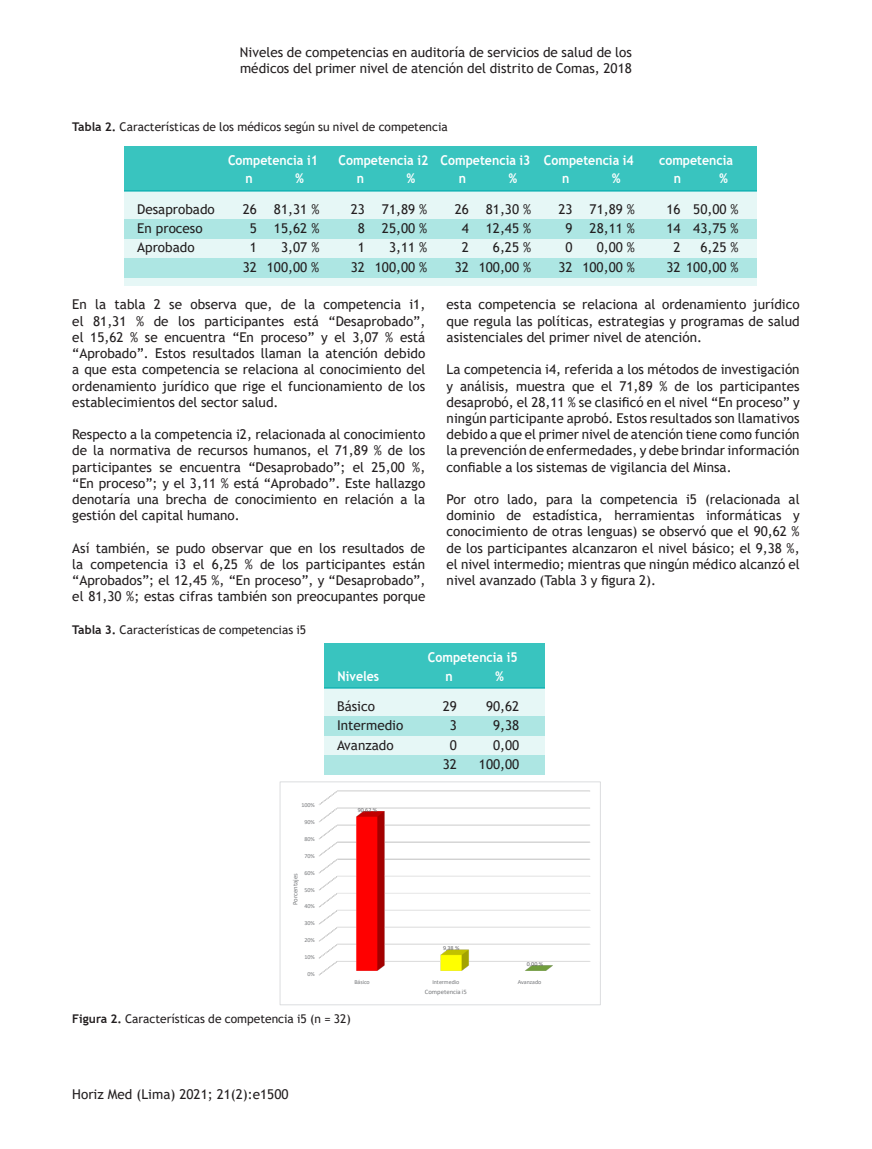
<style>
.page{position:relative;width:872px;height:1149px;background:#fff}
.page>*{position:absolute;margin:0;border:0;box-sizing:border-box;transform-origin:0 0}
.TEXTO_PRINCIPAL_HORI{font:13.5px/19.2px "Trebuchet MS";color:#231f20;text-align:justify}
.ENCABEZADO_AUTOR{font:13.5px/16.2px "Trebuchet MS";color:#231f20}
.t1{font:700 13.5px/18.8px "Trebuchet MS";color:#fff;scale:.91 1}
.LEYENDAS_cuadros{font:12px "Trebuchet MS";color:#231f20}
.t2{font:6.75px "Calibri";color:#76787b}
.t3{font:6px "Calibri";letter-spacing:-.005em;color:#76787b}
.t4{font:6px "Calibri";letter-spacing:-.005em;color:#636366}
.s1{font-weight:700}
</style>
<div class="page">
<div style="left:325px;top:643px;width:220px;height:131px;background:#e6f7f6"></div>
<div style="left:325px;top:716px;width:220px;height:19px;background:#ade6e3"></div>
<div style="left:325px;top:755px;width:220px;height:19px;background:#ade6e3"></div>
<div style="left:325px;top:643px;width:220px;height:44px;background:#39c4bf"></div>
<hr style="left:325px;top:687px;width:220px;height:1px;background:#00aaad">
<img style="left:319px;top:790px;width:272px;height:185px">
<div style="left:280px;top:781px;width:320px;height:223px;border:1px solid #dcdddf"></div>
<div style="left:125px;top:146px;width:631px;height:140px;background:#e6f7f6"></div>
<div style="left:125px;top:219px;width:631px;height:20px;background:#ade6e3"></div>
<div style="left:125px;top:258px;width:631px;height:19px;background:#ade6e3"></div>
<div style="left:125px;top:146px;width:631px;height:45px;background:#39c4bf"></div>
<hr style="left:125px;top:190px;width:631px;height:2px;background:#00aaad">
<p class="ENCABEZADO_AUTOR" style="left:240px;top:44px;width:393px">Niveles de competencias en auditoría de servicios de salud de los médicos del primer nivel de atención del distrito de Comas, 2018</p>
<p class="LEYENDAS_cuadros" style="left:72px;top:119px;width:377px"><span class="s1">Tabla 2.</span> Características de los médicos según su nivel de competencia</p>
<p class="t1" style="left:246px;top:150px;width:81px;text-indent:-18px">Competencia i1 n</p>
<p class="t1" style="left:357px;top:150px;width:80px;text-indent:-18px">Competencia i2 n</p>
<p class="t1" style="left:459px;top:150px;width:80px;text-indent:-18px">Competencia i3 n</p>
<p class="t1" style="left:296px;top:169px;width:11px">%</p>
<p class="t1" style="left:407px;top:169px;width:11px">%</p>
<p class="t1" style="left:509px;top:169px;width:11px">%</p>
<p class="t1" style="left:562px;top:150px;width:80px;text-indent:-18px">Competencia i4 n</p>
<p class="t1" style="left:612px;top:169px;width:11px">%</p>
<p class="t1" style="left:673px;top:150px;width:67px;text-indent:-15px">competencia n</p>
<p class="t1" style="left:719px;top:169px;width:11px">%</p>
<p class="TEXTO_PRINCIPAL_HORI" style="left:137px;top:199px;width:79px;text-align:left">Desaprobado<br>En proceso<br>Aprobado</p>
<p class="TEXTO_PRINCIPAL_HORI" style="left:243px;top:199px;width:16px;text-align:center">26<br>5<br>1<br>32</p>
<p class="TEXTO_PRINCIPAL_HORI" style="left:267px;top:199px;width:54px;text-align:right">81,31 %<br>15,62 %<br>3,07 %<br>100,00 %</p>
<p class="TEXTO_PRINCIPAL_HORI" style="left:351px;top:199px;width:16px;text-align:center">23<br>8<br>1<br>32</p>
<p class="TEXTO_PRINCIPAL_HORI" style="left:375px;top:199px;width:54px;text-align:right">71,89 %<br>25,00 %<br>3,11 %<br>100,00 %</p>
<p class="TEXTO_PRINCIPAL_HORI" style="left:455px;top:199px;width:16px;text-align:center">26<br>4<br>2<br>32</p>
<p class="TEXTO_PRINCIPAL_HORI" style="left:479px;top:199px;width:54px;text-align:right">81,30 %<br>12,45 %<br>6,25 %<br>100,00 %</p>
<p class="TEXTO_PRINCIPAL_HORI" style="left:558px;top:199px;width:16px;text-align:center">23<br>9<br>0<br>32</p>
<p class="TEXTO_PRINCIPAL_HORI" style="left:582px;top:199px;width:54px;text-align:right">71,89 %<br>28,11 %<br>0,00 %<br>100,00 %</p>
<p class="TEXTO_PRINCIPAL_HORI" style="left:666px;top:199px;width:16px">16</p>
<p class="TEXTO_PRINCIPAL_HORI" style="left:693px;top:199px;width:47px;text-align:center">50,00 %<br>43,75 %<br>6,25 %</p>
<p class="TEXTO_PRINCIPAL_HORI" style="left:666px;top:218px;width:16px">14</p>
<p class="TEXTO_PRINCIPAL_HORI" style="left:673px;top:238px;width:9px">2</p>
<p class="TEXTO_PRINCIPAL_HORI" style="left:666px;top:257px;width:74px">32 100,00 %</p>
<p class="TEXTO_PRINCIPAL_HORI" style="left:72px;top:296px;width:354px;line-height:16.2px">En la tabla 2 se observa que, de la competencia i1, el 81,31 % de los participantes está “Desaprobado”, el 15,62 % se encuentra “En proceso” y el 3,07 % está “Aprobado”. Estos resultados llaman la atención debido a que esta competencia se relaciona al conocimiento del ordenamiento jurídico que rige el funcionamiento de los establecimientos del sector salud.</p>
<p class="TEXTO_PRINCIPAL_HORI" style="left:72px;top:426px;width:354px;line-height:16.2px">Respecto a la competencia i2, relacionada al conocimiento de la normativa de recursos humanos, el 71,89 % de los participantes se encuentra “Desaprobado”; el 25,00 %, “En proceso”; y el 3,11 % está “Aprobado”. Este hallazgo denotaría una brecha de conocimiento en relación a la gestión del capital humano.</p>
<p class="TEXTO_PRINCIPAL_HORI" style="left:72px;top:539px;width:354px;line-height:16.2px">Así también, se pudo observar que en los resultados de la competencia i3 el 6,25 % de los participantes están “Aprobados”; el 12,45 %, “En proceso”, y “Desaprobado”, el 81,30 %; estas cifras también son preocupantes porque</p>
<p class="LEYENDAS_cuadros" style="left:72px;top:621px;width:235px"><span class="s1">Tabla 3.</span> Características de competencias i5</p>
<p class="TEXTO_PRINCIPAL_HORI" style="left:446px;top:296px;width:354px;line-height:16.2px">esta competencia se relaciona al ordenamiento jurídico que regula las políticas, estrategias y programas de salud asistenciales del primer nivel de atención.</p>
<p class="TEXTO_PRINCIPAL_HORI" style="left:446px;top:361px;width:354px;line-height:16.2px">La competencia i4, referida a los métodos de investigación y análisis, muestra que el 71,89 % de los participantes desaprobó, el 28,11 % se clasificó en el nivel “En proceso” y ningún participante aprobó. Estos resultados son llamativos debido a que el primer nivel de atención tiene como función la prevención de enfermedades, y debe brindar información confiable a los sistemas de vigilancia del Minsa.</p>
<p class="TEXTO_PRINCIPAL_HORI" style="left:446px;top:491px;width:354px;line-height:16.2px">Por otro lado, para la competencia i5 (relacionada al dominio de estadística, herramientas informáticas y conocimiento de otras lenguas) se observó que el 90,62 % de los participantes alcanzaron el nivel básico; el 9,38 %, el nivel intermedio; mientras que ningún médico alcanzó el nivel avanzado (Tabla 3 y figura 2).</p>
<p class="t1" style="left:428px;top:647px;width:100px">Competencia i5</p>
<p class="t3" style="left:301px;top:800px;width:15px">100%</p>
<p class="t3" style="left:304px;top:817px;width:12px">90%</p>
<p class="t3" style="left:304px;top:834px;width:12px">80%</p>
<p class="t3" style="left:304px;top:851px;width:12px">70%</p>
<p class="t3" style="left:304px;top:868px;width:12px">60%</p>
<p class="t2" style="left:290px;top:905px;width:34px;rotate:-90deg">Porcentajes</p>
<p class="t3" style="left:304px;top:885px;width:12px">50%</p>
<p class="t3" style="left:304px;top:902px;width:12px">40%</p>
<p class="t3" style="left:304px;top:918px;width:12px">30%</p>
<p class="t3" style="left:304px;top:935px;width:12px">20%</p>
<p class="t3" style="left:304px;top:952px;width:12px">10%</p>
<p class="t3" style="left:307px;top:969px;width:9px">0%</p>
<p class="t1" style="left:337px;top:666px;width:47px">Niveles</p>
<p class="t1" style="left:445px;top:666px;width:10px">n</p>
<p class="t1" style="left:495px;top:666px;width:11px">%</p>
<p class="TEXTO_PRINCIPAL_HORI" style="left:337px;top:696px;width:68px;text-align:left">Básico<br>Intermedio<br>Avanzado</p>
<p class="TEXTO_PRINCIPAL_HORI" style="left:443px;top:696px;width:16px;text-align:center">29<br>3<br>0<br>32</p>
<p class="TEXTO_PRINCIPAL_HORI" style="left:479px;top:696px;width:42px;text-align:right">90,62<br>9,38<br>0,00<br>100,00</p>
<p class="t4" style="left:358px;top:805px;width:21px">90,62 %</p>
<p class="t4" style="left:443px;top:943px;width:18px">9,38 %</p>
<p class="t4" style="left:527px;top:959px;width:18px">0,00 %</p>
<p class="t3" style="left:354px;top:977px;width:17px">Básico</p>
<p class="t3" style="left:432px;top:977px;width:29px">Intermedio</p>
<p class="t3" style="left:518px;top:977px;width:25px">Avanzado</p>
<p class="t2" style="left:425px;top:986px;width:44px">Competencia i5</p>
<p class="LEYENDAS_cuadros" style="left:72px;top:1010px;width:280px"><span class="s1">Figura 2.</span> Características de competencia i5 (n = 32)</p>
<p class="TEXTO_PRINCIPAL_HORI" style="left:72px;top:1084px;width:218px">Horiz Med (Lima) 2021; 21(2):e1500</p>
</div>
